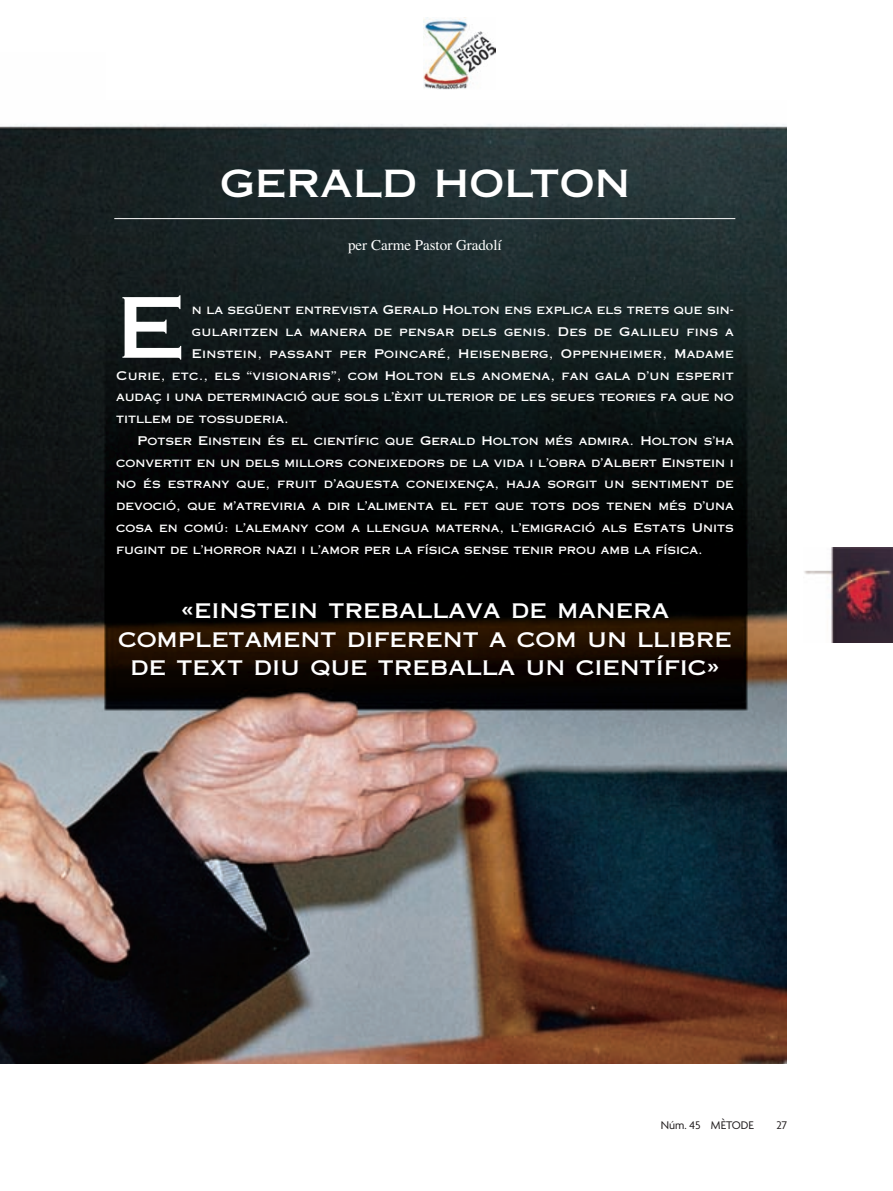
<style>
.page{position:relative;width:893px;height:1191px;background:#fff}
.page>*{position:absolute;margin:0;border:0;box-sizing:border-box;transform-origin:0 0}
.t1{font:83.25px "Copperplate Thirty One AB";color:#fff}
.t2{font:37.5px "Copperplate Thirty One AB";color:#fff}
.t3{font:24px/28.8px "Copperplate Thirty One AB";color:#fff;text-align:center}
.t4{font:15px "Times";color:#fff}
.t5{font:12px "Copperplate Thirty One AB";color:#fff}
.t6{font:12px "Copperplate Thirty One AB";letter-spacing:.025em;color:#fff}
.t7{font:12px "Agenda";color:#231f20}
</style>
<div class="page">
<img style="left:804px;top:548px;width:89px;height:94px">
<img style="left:0;top:124px;width:786px;height:940px">
<hr style="left:114px;top:218px;width:621px;height:1px;background:#fff">
<img style="left:424px;top:17px;width:72px;height:73px">
<h2 class="t2" style="left:220px;top:162px;width:412px">GERALD HOLTON</h2>
<p class="t4" style="left:348px;top:239px;width:155px">per Carme Pastor Gradolí</p>
<h1 class="t1" style="left:116px;top:280px;width:71px">E</h1>
<p class="t5" style="left:192px;top:303px;width:543px">n la següent entrevista Gerald Holton ens explica els trets que sin-</p>
<p class="t6" style="left:192px;top:325px;width:543px">gularitzen la manera de pensar dels genis. Des de Galileu fins a</p>
<p class="t6" style="left:192px;top:346px;width:543px">Einstein, passant per Poincaré, Heisenberg, Oppenheimer, Madame</p>
<p class="t6" style="left:116px;top:368px;width:619px">Curie, etc., els “visionaris”, com Holton els anomena, fan gala d’un esperit</p>
<p class="t5" style="left:116px;top:390px;width:619px">audaç i una determinació que sols l’èxit ulterior de les seues teories fa que no</p>
<p class="t5" style="left:116px;top:412px;width:174px">titllem de tossuderia.</p>
<p class="t5" style="left:137px;top:433px;width:598px">Potser Einstein és el científic que Gerald Holton més admira. Holton s’ha</p>
<p class="t5" style="left:116px;top:455px;width:619px">convertit en un dels millors coneixedors de la vida i l’obra d’Albert Einstein i</p>
<p class="t5" style="left:116px;top:477px;width:619px">no és estrany que, fruit d’aquesta coneixença, haja sorgit un sentiment de</p>
<p class="t5" style="left:116px;top:499px;width:619px">devoció, que m’atreviria a dir l’alimenta el fet que tots dos tenen més d’una</p>
<p class="t5" style="left:116px;top:520px;width:619px">cosa en comú: l’alemany com a llengua materna, l’emigració als Estats Units</p>
<p class="t5" style="left:116px;top:542px;width:588px">fugint de l’horror nazi i l’amor per la física sense tenir prou amb la física.</p>
<h3 class="t3" style="left:118px;top:595px;width:615px">«einstein treballava de manera completament diferent a com un llibre de text diu que treballa un científic»</h3>
<p class="t7" style="left:661px;top:1120px;width:95px">Núm. 45 MÈTODE</p>
<p class="t7" style="left:776px;top:1120px;width:12px">27</p>
</div>
